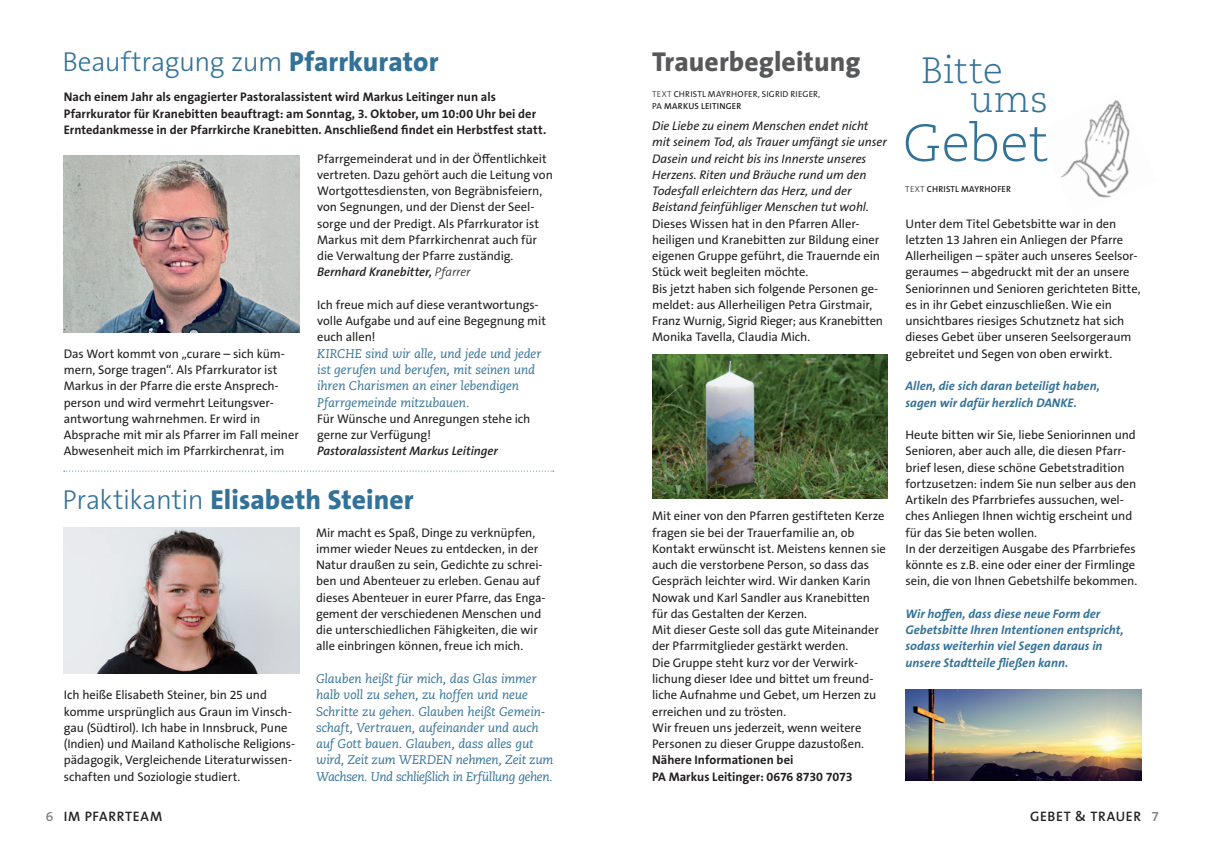
<style>
.page{position:relative;width:1205px;height:851px;background:#fff}
.page>*{position:absolute;margin:0;border:0;box-sizing:border-box;transform-origin:0 0}
.t1{font:300 51.88px "Caecilia LT Std";color:#337298}
.t2{font:300 36.5px/29px "Caecilia LT Std";letter-spacing:.01em;color:#337298}
.t3{font:800 27.5px "The Sans B W8";letter-spacing:.005em;color:#337298}
.t4{font:300 27.5px "The Sans B W3";letter-spacing:-.015em;color:#337298}
.t5{font:800 27.5px "The Sans B W8";letter-spacing:.005em;color:#57585a}
.t6{font:600 13.75px "The Sans B W6";letter-spacing:.05em;color:#231f20}
.t7{font:12.5px/16.2px "The Sans B W5 Plain";letter-spacing:-.005em;color:#231f20}
.t8{font:italic 12.5px/16.2px "Caecilia LT Std";letter-spacing:-.01em;color:#337298}
.t9{font:700 12.5px/16.2px "The Sans B W7";color:#231f20}
.t10{font:italic 12.5px/16.2px "The Sans B W5 Plain";letter-spacing:-.005em;color:#231f20}
.t11{font:italic 700 12.5px/16.2px "The Sans B W7";letter-spacing:.005em;color:#337298}
.t12{font:italic 600 12.5px "The Sans B W6";color:#231f20}
.t13{font:600 8.75px "The Sans B W6";letter-spacing:.025em;color:#231f20}
.t14{font:8.75px "The Sans B W5 Plain";letter-spacing:.02em;color:#231f20}
.s1{font-family:"The Sans B W8";font-weight:800}
.s2{font-family:"The Sans B W3";font-weight:300}
.s3{font-family:"The Sans B W5 Plain";font-weight:400}
.s4{color:#808285}
</style>
<div class="page">
<img style="left:1061px;top:100px;width:69px;height:98px">
<img style="left:63px;top:155px;width:236px;height:178px">
<img style="left:64px;top:527px;width:235px;height:146px">
<svg style="left:64px;top:470px;width:490px;height:1px"></svg>
<img style="left:905px;top:689px;width:236px;height:91px">
<img style="left:652px;top:355px;width:236px;height:143px">
<h3 class="t4" style="left:62px;top:44px;width:377px">Beauftragung zum <span class="s1">Pfarrkurator</span></h3>
<p class="t9" style="left:64px;top:89px;width:484px">Nach einem Jahr als engagierter Pastoralassistent wird Markus Leitinger nun als<br>Pfarrkurator für Kranebitten beauftragt: am Sonntag, 3. Oktober, um 10:00 Uhr bei der<br>Erntedankmesse in der Pfarrkirche Kranebitten. Anschließend findet ein Herbstfest statt.</p>
<p class="t7" style="left:64px;top:345px;width:236px">Das Wort kommt von „curare – sich küm&shy;mern, Sorge tragen“. Als Pfarrkurator ist Markus in der Pfarre die erste Ansprech&shy;person und wird vermehrt Leitungsver&shy;antwortung wahrnehmen. Er wird in Absprache mit mir als Pfarrer im Fall meiner Abwesenheit mich im Pfarrkirchenrat, im</p>
<p class="t7" style="left:317px;top:150px;width:237px">Pfarrgemeinderat und in der Öffentlichkeit vertreten. Dazu gehört auch die Leitung von Wortgottesdiensten, von Begräbnisfeiern, von Segnungen, und der Dienst der Seel&shy;sorge und der Predigt. Als Pfarrkurator ist Markus mit dem Pfarrkirchenrat auch für die Verwaltung der Pfarre zuständig.</p>
<p class="t12" style="left:317px;top:264px;width:155px">Bernhard Kranebitter, <span class="s2">Pfarrer</span></p>
<p class="t7" style="left:317px;top:296px;width:230px">Ich freue mich auf diese verantwortungs&shy;volle Aufgabe und auf eine Begegnung mit euch allen!</p>
<p class="t8" style="left:317px;top:345px;width:226px">KIRCHE sind wir alle, und jede und jeder ist gerufen und berufen, mit seinen und ihren Charismen an einer lebendigen Pfarrgemeinde mitzubauen.</p>
<p class="t7" style="left:317px;top:410px;width:215px">Für Wünsche und Anregungen stehe ich gerne zur Verfügung!</p>
<p class="t12" style="left:317px;top:443px;width:182px">Pastoralassistent Markus Leitinger</p>
<h3 class="t3" style="left:62px;top:481px;width:353px"><span class="s2">Praktikantin</span> Elisabeth Steiner</h3>
<p class="t7" style="left:64px;top:686px;width:233px">Ich heiße Elisabeth Steiner, bin 25 und komme ursprünglich aus Graun im Vinsch&shy;gau (Südtirol). Ich habe in Innsbruck, Pune (Indien) und Mailand Katholische Religions&shy;pädagogik, Vergleichende Literaturwissen&shy;schaften und Soziologie studiert.</p>
<p class="t7" style="left:316px;top:524px;width:231px">Mir macht es Spaß, Dinge zu verknüpfen, immer wieder Neues zu entdecken, in der Natur draußen zu sein, Gedichte zu schrei&shy;ben und Abenteuer zu erleben. Genau auf dieses Abenteuer in eurer Pfarre, das Enga&shy;gement der verschiedenen Menschen und die unterschiedlichen Fähigkeiten, die wir alle einbringen können, freue ich mich.</p>
<p class="t8" style="left:316px;top:670px;width:239px">Glauben heißt für mich, das Glas immer halb voll zu sehen, zu hoffen und neue Schritte zu gehen. Glauben heißt Gemein&shy;schaft, Vertrauen, aufeinander und auch auf Gott bauen. Glauben, dass alles gut wird, Zeit zum WERDEN nehmen, Zeit zum Wachsen. Und schließlich in Erfüllung gehen.</p>
<h3 class="t5" style="left:652px;top:44px;width:210px">Trauerbegleitung</h3>
<p class="t14" style="left:652px;top:89px;width:170px"><span class="s2">TEXT</span> CHRISTL MAYRHOFER, SIGRID RIEGER,</p>
<p class="t13" style="left:652px;top:100px;width:91px"><span class="s3">PA</span> MARKUS LEITINGER</p>
<p class="t10" style="left:652px;top:118px;width:236px">Die Liebe zu einem Menschen endet nicht mit seinem Tod, als Trauer umfängt sie unser Dasein und reicht bis ins Innerste unseres Herzens. Riten und Bräuche rund um den Todesfall erleichtern das Herz, und der Beistand feinfühliger Menschen tut wohl.</p>
<p class="t7" style="left:652px;top:215px;width:232px">Dieses Wissen hat in den Pfarren Aller&shy;heiligen und Kranebitten zur Bildung einer eigenen Gruppe geführt, die Trauernde ein Stück weit begleiten möchte.<br>Bis jetzt haben sich folgende Personen ge&shy;meldet: aus Allerheiligen Petra Girstmair, Franz Wurnig, Sigrid Rieger; aus Kranebitten Monika Tavella, Claudia Mich.</p>
<p class="t7" style="left:652px;top:508px;width:235px">Mit einer von den Pfarren gestifteten Kerze fragen sie bei der Trauerfamilie an, ob Kontakt erwünscht ist. Meistens kennen sie auch die verstorbene Person, so dass das Gespräch leichter wird. Wir danken Karin Nowak und Karl Sandler aus Kranebitten für das Gestalten der Kerzen.<br>Mit dieser Geste soll das gute Miteinander der Pfarrmitglieder gestärkt werden.<br>Die Gruppe steht kurz vor der Verwirk&shy;lichung dieser Idee und bittet um freund&shy;liche Aufnahme und Gebet, um Herzen zu erreichen und zu trösten.<br>Wir freuen uns jederzeit, wenn weitere Personen zu dieser Gruppe dazustoßen.</p>
<p class="t9" style="left:652px;top:751px;width:202px">Nähere Informationen bei<br>PA Markus Leitinger: 0676 8730 7073</p>
<h2 class="t2" style="left:970px;top:57px;width:80px;text-indent:-48px">Bitte ums</h2>
<h1 class="t1" style="left:903px;top:114px;width:147px">Gebet</h1>
<p class="t13" style="left:905px;top:183px;width:107px"><span class="s2">TEXT</span> CHRISTL MAYRHOFER</p>
<p class="t7" style="left:905px;top:215px;width:237px">Unter dem Titel Gebetsbitte war in den letzten 13 Jahren ein Anliegen der Pfarre Allerheiligen – später auch unseres Seelsor&shy;geraumes – abgedruckt mit der an unsere Seniorinnen und Senioren gerichteten Bitte, es in ihr Gebet einzuschließen. Wie ein unsichtbares riesiges Schutznetz hat sich dieses Gebet über unseren Seelsorgeraum gebreitet und Segen von oben erwirkt.</p>
<p class="t11" style="left:905px;top:378px;width:196px">Allen, die sich daran beteiligt haben, sagen wir dafür herzlich DANKE.</p>
<p class="t7" style="left:905px;top:426px;width:233px">Heute bitten wir Sie, liebe Seniorinnen und Senioren, aber auch alle, die diesen Pfarr&shy;brief lesen, diese schöne Gebetstradition fortzusetzen: indem Sie nun selber aus den Artikeln des Pfarrbriefes aussuchen, wel&shy;ches Anliegen Ihnen wichtig erscheint und für das Sie beten wollen.<br>In der derzeitigen Ausgabe des Pfarrbriefes könnte es z.B. eine oder einer der Firmlinge sein, die von Ihnen Gebetshilfe bekommen.</p>
<p class="t11" style="left:905px;top:605px;width:220px">Wir hoffen, dass diese neue Form der Gebetsbitte Ihren Intentionen entspricht, sodass weiterhin viel Segen daraus in unsere Stadtteile fließen kann.</p>
<p class="t6" style="left:46px;top:807px;width:118px"><span class="s4">6</span> IM PFARRTEAM</p>
<p class="t6" style="left:1030px;top:807px;width:131px">GEBET &amp; TRAUER <span class="s4">7</span></p>
</div>
